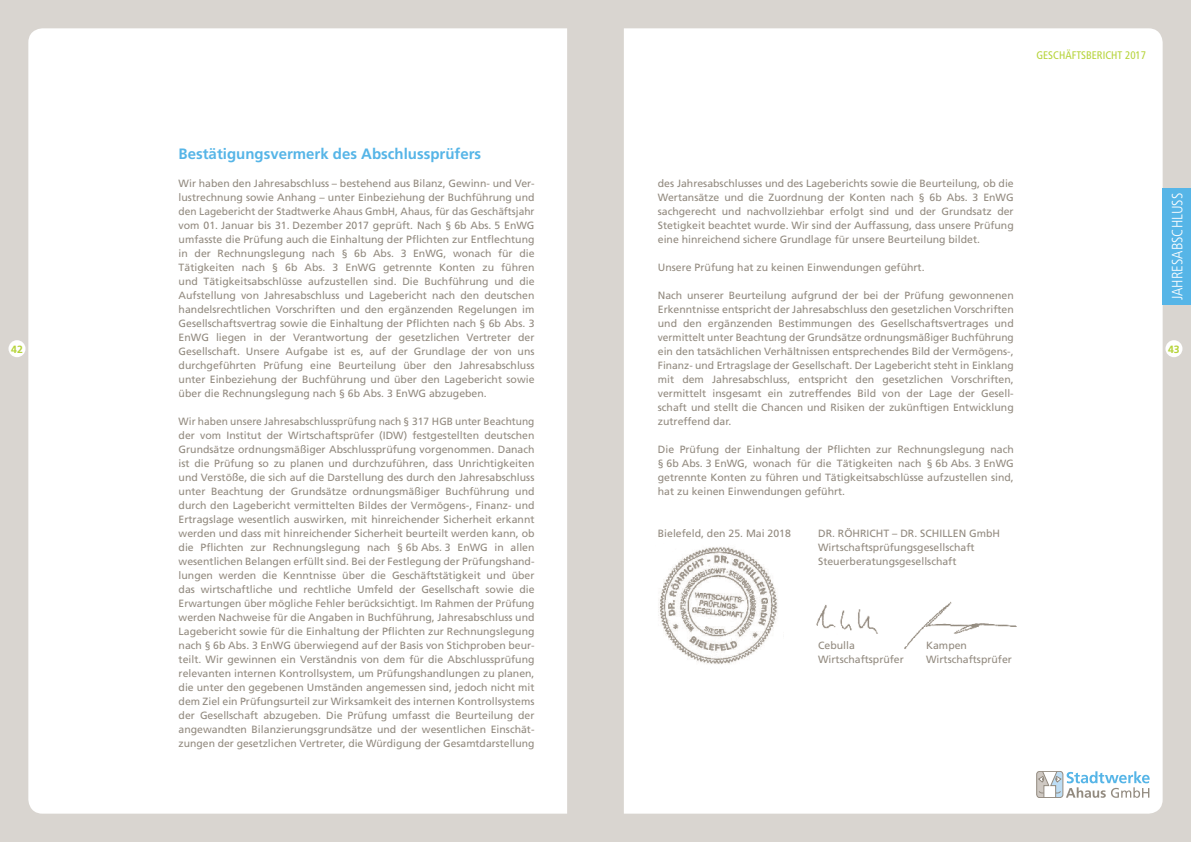
<style>
.page{position:relative;width:1191px;height:842px;background:#d9d5d0}
.page>*{position:absolute;margin:0;border:0;box-sizing:border-box;transform-origin:0 0}
.t1{font:700 15px "Frutiger";color:#56b5e7}
.t2{font:300 condensed 15px "Frutiger";color:#fff}
.t3{font:condensed 11px "Frutiger";color:#b5d337}
.t4{font:10.5px/14px "Frutiger";color:#928a7f;text-align:justify}
.t5{font:700 10.5px "Frutiger";color:#b5d337}
</style>
<div class="page">
<div style="left:28px;top:28px;width:539px;height:786px;background:#fff"></div>
<div style="left:624px;top:28px;width:538px;height:786px;background:#fff"></div>
<div style="left:9px;top:340px;width:17px;height:17px;background:#fff;border-radius:50%"></div>
<div style="left:1165px;top:340px;width:17px;height:17px;background:#fff;border-radius:50%"></div>
<svg style="left:1036px;top:771px;width:113px;height:27px;background:#d1dee3"></svg>
<div style="left:1162px;top:189px;width:29px;height:116px;background:#56b5e7"></div>
<img style="left:651px;top:543px;width:135px;height:129px">
<img style="left:901px;top:598px;width:115px;height:52px">
<img style="left:810px;top:598px;width:71px;height:40px">
<p class="t3" style="left:1036px;top:50px;width:111px">GESCHÄFTSBERICHT 2017</p>
<h1 class="t1" style="left:179px;top:147px;width:304px">Bestätigungsvermerk des Abschlussprüfers</h1>
<p class="t4" style="left:179px;top:177px;width:357px">Wir haben den Jahresabschluss – bestehend aus Bilanz, Gewinn- und Ver&shy;lustrechnung sowie Anhang – unter Einbeziehung der Buchführung und den Lagebericht der Stadtwerke Ahaus GmbH, Ahaus, für das Geschäftsjahr vom 01. Januar bis 31. Dezember 2017 geprüft. Nach § 6b Abs. 5 EnWG umfasste die Prüfung auch die Einhaltung der Pflichten zur Entflechtung in der Rechnungslegung nach § 6b Abs. 3 EnWG, wonach für die Tätig keiten nach § 6b Abs. 3 EnWG getrennte Konten zu führen und Tätigkeitsabschlüsse aufzustellen sind. Die Buchführung und die Aufstellung von Jahresabschluss und Lagebericht nach den deutschen handelsrechtlichen Vorschriften und den ergänzenden Regelungen im Gesellschaftsvertrag sowie die Einhaltung der Pflichten nach § 6b Abs. 3<br>EnWG liegen in der Verantwortung der gesetzlichen Vertreter der Gesellschaft. Unsere Aufgabe ist es, auf der Grundlage der von uns durchgeführten Prüfung eine Beurteilung über den Jahresabschluss unter Einbeziehung der Buchführung und über den Lagebericht sowie über die Rechnungslegung nach § 6b Abs. 3 EnWG abzugeben.</p>
<p class="t4" style="left:179px;top:415px;width:357px">Wir haben unsere Jahresabschlussprüfung nach § 317 HGB unter Beachtung der vom Institut der Wirtschaftsprüfer (IDW) festgestellten deutschen Grundsätze ordnungsmäßiger Abschlussprüfung vorgenommen. Danach ist die Prüfung so zu planen und durchzuführen, dass Unrichtigkeiten und Verstöße, die sich auf die Darstellung des durch den Jahresabschluss unter Beachtung der Grundsätze ordnungsmäßiger Buchführung und durch den Lagebericht vermittelten Bildes der Vermögens-, Finanz- und Ertragslage wesentlich auswirken, mit hinreichender Sicherheit erkannt werden und dass mit hinreichender Sicherheit beurteilt werden kann, ob die Pflichten zur Rechnungslegung nach § 6b Abs. 3 EnWG in allen wesentlichen Belangen erfüllt sind. Bei der Festlegung der Prüfungshand&shy;lungen werden die Kenntnisse über die Geschäftstätigkeit und über das wirtschaftliche und rechtliche Umfeld der Gesellschaft sowie die Erwartungen über mögliche Fehler berücksichtigt. Im Rahmen der Prüfung werden Nachweise für die Angaben in Buchführung, Jahresabschluss und Lagebericht sowie für die Einhaltung der Pflichten zur Rechnungslegung nach § 6b Abs. 3 EnWG überwiegend auf der Basis von Stichproben beur&shy;teilt. Wir gewinnen ein Verständnis von dem für die Abschlussprüfung relevanten internen Kontrollsystem, um Prüfungshandlungen zu planen, die unter den gegebenen Umständen angemessen sind, jedoch nicht mit dem Ziel ein Prüfungsurteil zur Wirksamkeit des internen Kontrollsystems der Gesellschaft abzugeben. Die Prüfung umfasst die Beurteilung der angewandten Bilanzierungsgrundsätze und der wesentlichen Einschät&shy;zungen der gesetzlichen Vertreter, die Würdigung der Gesamtdarstellung</p>
<p class="t4" style="left:658px;top:177px;width:357px">des Jahresabschlusses und des Lageberichts sowie die Beurteilung, ob die Wertansätze und die Zuordnung der Konten nach § 6b Abs. 3 EnWG sachgerecht und nachvollziehbar erfolgt sind und der Grundsatz der Stetigkeit beachtet wurde. Wir sind der Auffassung, dass unsere Prüfung eine hinreichend sichere Grundlage für unsere Beurteilung bildet.</p>
<p class="t4" style="left:658px;top:261px;width:268px">Unsere Prüfung hat zu keinen Einwendungen geführt.</p>
<p class="t4" style="left:658px;top:289px;width:357px">Nach unserer Beurteilung aufgrund der bei der Prüfung gewonnenen Erkenntnisse entspricht der Jahresabschluss den gesetzlichen Vorschriften und den ergänzenden Bestimmungen des Gesellschaftsvertrages und vermittelt unter Beachtung der Grundsätze ordnungsmäßiger Buchführung ein den tatsächlichen Verhältnissen entsprechendes Bild der Vermögens-, Finanz- und Ertragslage der Gesellschaft. Der Lagebericht steht in Einklang mit dem Jahresabschluss, entspricht den gesetzlichen Vorschriften, vermittelt insgesamt ein zutreffendes Bild von der Lage der Gesell - schaft und stellt die Chancen und Risiken der zukünftigen Entwicklung zutreffend dar.</p>
<p class="t4" style="left:658px;top:443px;width:357px">Die Prüfung der Einhaltung der Pflichten zur Rechnungslegung nach § 6b Abs. 3 EnWG, wonach für die Tätigkeiten nach § 6b Abs. 3 EnWG getrennte Konten zu führen und Tätigkeitsabschlüsse aufzustellen sind, hat zu keinen Einwendungen geführt.</p>
<p class="t4" style="left:658px;top:527px;width:135px">Bielefeld, den 25. Mai 2018</p>
<h1 class="t2" style="left:1172px;top:300px;width:109px;rotate:-90deg">JAHRESABSCHLUSS</h1>
<p class="t5" style="left:11px;top:344px;width:13px">42</p>
<p class="t5" style="left:1168px;top:344px;width:13px">43</p>
<p class="t4" style="left:818px;top:527px;width:184px;text-align:left">DR. RÖHRICHT – DR. SCHILLEN GmbH<br>Wirtschaftsprüfungsgesellschaft<br>Steuerberatungsgesellschaft</p>
<p class="t4" style="left:818px;top:639px;width:38px">Cebulla</p>
<p class="t4" style="left:926px;top:639px;width:42px">Kampen</p>
<p class="t4" style="left:818px;top:653px;width:87px">Wirtschaftsprüfer</p>
<p class="t4" style="left:926px;top:653px;width:87px">Wirtschaftsprüfer</p>
</div>
